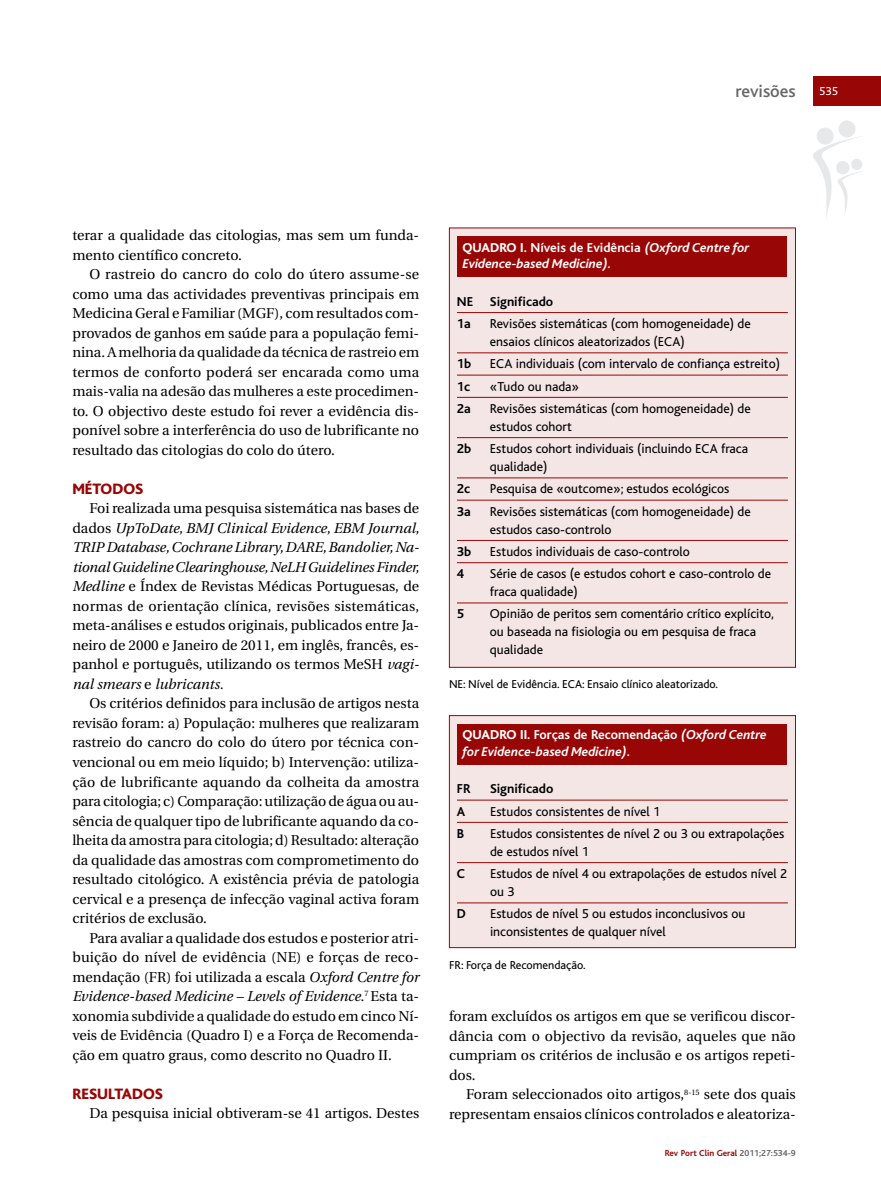
<style>
.page{position:relative;width:881px;height:1191px;background:#fff}
.page>*{position:absolute;margin:0;border:0;box-sizing:border-box;transform-origin:0 0}
.t1{font:500 18px "Bliss";color:#666}
.t2{font:800 15.75px "Bliss";color:#980605}
.t3{font:14.25px/19.5px "Utopia";color:#000;text-align:justify}
.t4{font:13.5px/18px "Bliss";color:#000}
.t5{font:italic 700 13.5px/16.2px "Bliss";color:#fff}
.t6{font:700 13.5px/22.2px "Bliss";color:#000}
.t7{font:12px "Bliss";color:#000}
.t8{font:12px "Bliss";color:#fff}
.t9{font:700 9px "Bliss";color:#980605}
.s1{font-style:italic}
.s2{font-weight:800;font-style:normal}
.s3{font-style:normal}
.s4{color:#666}
</style>
<div class="page">
<svg style="left:813px;top:120px;width:49px;height:97px"></svg>
<div style="left:812px;top:77px;width:68px;height:29px;background:#980605"></div>
<div style="left:449px;top:228px;width:345px;height:439px;background:#f5e6e6"></div>
<hr style="left:457px;top:312px;width:330px;height:1px;background:#980605">
<hr style="left:457px;top:352px;width:330px;height:1px;background:#980605">
<hr style="left:457px;top:375px;width:330px;height:1px;background:#980605">
<hr style="left:457px;top:397px;width:330px;height:1px;background:#980605">
<hr style="left:457px;top:437px;width:330px;height:1px;background:#980605">
<hr style="left:457px;top:477px;width:330px;height:1px;background:#980605">
<hr style="left:457px;top:500px;width:330px;height:1px;background:#980605">
<hr style="left:457px;top:540px;width:330px;height:1px;background:#980605">
<hr style="left:457px;top:562px;width:330px;height:1px;background:#980605">
<hr style="left:457px;top:602px;width:330px;height:1px;background:#980605">
<div style="left:457px;top:236px;width:330px;height:41px;background:#980605"></div>
<div style="left:449px;top:716px;width:345px;height:231px;background:#f5e6e6"></div>
<div style="left:449px;top:715px;width:346px;height:233px;border:1px solid #980605"></div>
<hr style="left:457px;top:799px;width:330px;height:1px;background:#980605">
<hr style="left:457px;top:822px;width:330px;height:1px;background:#980605">
<hr style="left:457px;top:862px;width:330px;height:1px;background:#980605">
<hr style="left:457px;top:902px;width:330px;height:1px;background:#980605">
<div style="left:457px;top:723px;width:330px;height:41px;background:#980605"></div>
<p class="t1" style="left:735px;top:85px;width:62px">revisões</p>
<p class="t8" style="left:819px;top:87px;width:20px">535</p>
<p class="t3" style="left:72px;top:227px;width:348px">terar a qualidade das citologias, mas sem um funda&shy;mento científico concreto.</p>
<p class="t3" style="left:72px;top:266px;width:348px;text-indent:17px">O rastreio do cancro do colo do útero assume-se como uma das actividades preventivas principais em Medicina Geral e Familiar (MGF), com resultados com&shy;provados de ganhos em saúde para a população femi&shy;nina. A melhoria da qualidade da técnica de rastreio em termos de conforto poderá ser encarada como uma mais-valia na adesão das mulheres a este procedimen&shy;to. O objectivo deste estudo foi rever a evidência dis&shy;ponível sobre a interferência do uso de lubrificante no resultado das citologias do colo do útero.</p>
<p class="t2" style="left:72px;top:483px;width:72px">MÉTODOS</p>
<p class="t3" style="left:72px;top:500px;width:348px;text-indent:17px">Foi realizada uma pesquisa sistemática nas bases de dados <span class="s1">UpToDate, BMJ Clinical Evidence, EBM Journal, TRIP Database,Cochrane Library,DARE,Bandolier,Na&shy;tional Guideline Clearinghouse,NeLH Guidelines Finder, Medline</span> e Índex de Revistas Médicas Portuguesas, de normas de orientação clínica, revisões sistemáticas, meta-análises e estudos originais, publicados entre Ja&shy;neiro de 2000 e Janeiro de 2011, em inglês, francês, es&shy;panhol e português, utilizando os termos MeSH <span class="s1">vagi&shy;nal smears</span> e <span class="s1">lubricants.</span></p>
<p class="t3" style="left:72px;top:695px;width:348px;text-indent:17px">Os critérios definidos para inclusão de artigos nesta revisão foram: a) População: mulheres que realizaram rastreio do cancro do colo do útero por técnica con&shy;vencional ou em meio líquido; b) Intervenção: utiliza&shy;ção de lubrificante aquando da colheita da amostra para citologia; c) Comparação: utilização de água ou au&shy;sência de qualquer tipo de lubrificante aquando da co&shy;lheita da amostra para citologia; d) Resultado: alteração da qualidade das amostras com comprometimento do resultado citológico. A existência prévia de patologia cervical e a presença de infecção vaginal activa foram critérios de exclusão.</p>
<p class="t3" style="left:72px;top:929px;width:348px;text-indent:17px">Para avaliar a qualidade dos estudos e posterior atri&shy;buição do nível de evidência (NE) e forças de reco&shy;mendação (FR) foi utilizada a escala <span class="s1">Oxford Centre for Evidence-based Medicine – Levels of Evidence.</span><sup>7</sup> Esta ta&shy;xonomia subdivide a qualidade do estudo em cinco Ní&shy;veis de Evidência (Quadro I) e a Força de Recomenda&shy;ção em quatro graus, como descrito no Quadro II.</p>
<p class="t2" style="left:72px;top:1088px;width:92px">RESULTADOS</p>
<p class="t3" style="left:89px;top:1104px;width:331px">Da pesquisa inicial obtiveram-se 41 artigos. Destes</p>
<p class="t5" style="left:462px;top:241px;width:288px"><span class="s2">QUADRO I.</span> <span class="s3">Níveis de Evidência</span> (Oxford Centre for<br>Evidence-based Medicine).</p>
<p class="t6" style="left:457px;top:292px;width:98px">NE Significado<br>1a</p>
<p class="t4" style="left:489px;top:316px;width:262px">Revisões sistemáticas (com homogeneidade) de ensaios clínicos aleatorizados (ECA)</p>
<p class="t6" style="left:457px;top:354px;width:16px">1b</p>
<p class="t4" style="left:489px;top:356px;width:291px">ECA individuais (com intervalo de confiança estreito)</p>
<p class="t6" style="left:457px;top:377px;width:15px">1c</p>
<p class="t4" style="left:489px;top:379px;width:91px">«Tudo ou nada»</p>
<p class="t6" style="left:457px;top:399px;width:15px">2a</p>
<p class="t4" style="left:489px;top:401px;width:262px">Revisões sistemáticas (com homogeneidade) de estudos cohort</p>
<p class="t6" style="left:457px;top:439px;width:16px">2b</p>
<p class="t4" style="left:489px;top:441px;width:259px">Estudos cohort individuais (incluindo ECA fraca qualidade)</p>
<p class="t6" style="left:457px;top:479px;width:15px">2c</p>
<p class="t4" style="left:489px;top:481px;width:241px">Pesquisa de «outcome»; estudos ecológicos</p>
<p class="t6" style="left:457px;top:502px;width:15px">3a</p>
<p class="t4" style="left:489px;top:504px;width:262px">Revisões sistemáticas (com homogeneidade) de estudos caso-controlo</p>
<p class="t6" style="left:457px;top:542px;width:16px">3b</p>
<p class="t4" style="left:489px;top:544px;width:201px">Estudos individuais de caso-controlo</p>
<p class="t6" style="left:457px;top:564px;width:9px">4</p>
<p class="t4" style="left:489px;top:566px;width:283px">Série de casos (e estudos cohort e caso-controlo de fraca qualidade)</p>
<p class="t6" style="left:457px;top:604px;width:9px">5</p>
<p class="t4" style="left:489px;top:606px;width:285px">Opinião de peritos sem comentário crítico explícito, ou baseada na fisiologia ou em pesquisa de fraca qualidade</p>
<p class="t7" style="left:449px;top:680px;width:270px">NE: Nível de Evidência. ECA: Ensaio clínico aleatorizado.</p>
<p class="t5" style="left:462px;top:728px;width:306px"><span class="s2">QUADRO II.</span> <span class="s3">Forças de Recomendação</span> (Oxford Centre for Evidence-based Medicine).</p>
<p class="t6" style="left:457px;top:779px;width:15px">FR</p>
<p class="t6" style="left:490px;top:779px;width:65px">Significado</p>
<p class="t6" style="left:457px;top:801px;width:10px">A</p>
<p class="t4" style="left:490px;top:803px;width:172px">Estudos consistentes de nível 1</p>
<p class="t6" style="left:457px;top:824px;width:9px">B</p>
<p class="t4" style="left:490px;top:826px;width:295px">Estudos consistentes de nível 2 ou 3 ou extrapolações de estudos nível 1</p>
<p class="t6" style="left:457px;top:864px;width:10px">C</p>
<p class="t4" style="left:490px;top:866px;width:298px">Estudos de nível 4 ou extrapolações de estudos nível 2 ou 3</p>
<p class="t6" style="left:457px;top:904px;width:11px">D</p>
<p class="t4" style="left:490px;top:906px;width:257px">Estudos de nível 5 ou estudos inconclusivos ou inconsistentes de qualquer nível</p>
<p class="t7" style="left:449px;top:961px;width:138px">FR: Força de Recomendação.</p>
<p class="t3" style="left:449px;top:1008px;width:348px">foram excluídos os artigos em que se verificou discor&shy;dância com o objectivo da revisão, aqueles que não cumpriam os critérios de inclusão e os artigos repeti&shy;dos.</p>
<p class="t3" style="left:449px;top:1086px;width:348px;text-align:right">Foram seleccionados oito artigos,<sup>8-15</sup> sete dos quais representam ensaios clínicos controlados e aleatoriza-</p>
<p class="t9" style="left:664px;top:1149px;width:132px">Rev Port Clin Geral <span class="s4">2011;27:534-9</span></p>
</div>
